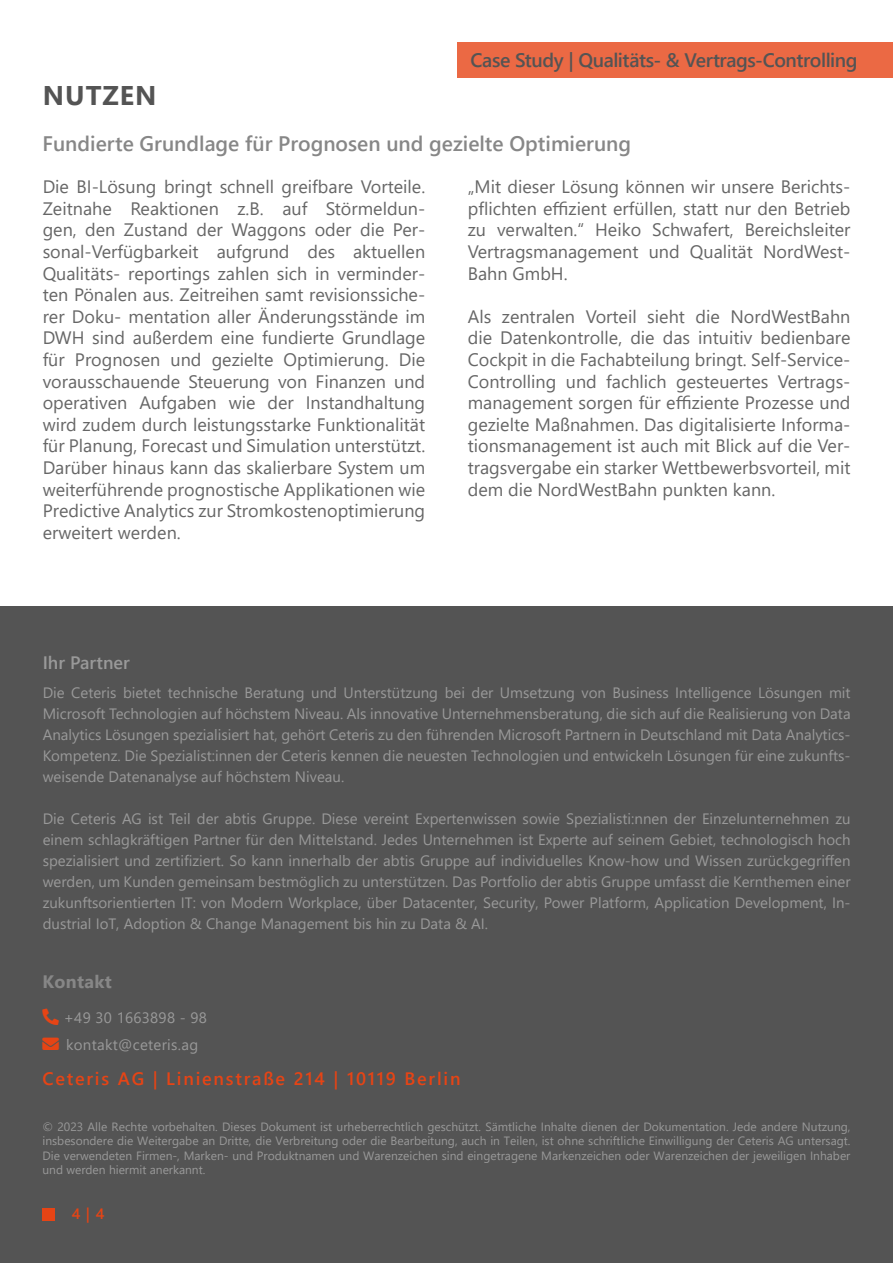
<style>
.page{position:relative;width:893px;height:1263px;background:#fff}
.page>*{position:absolute;margin:0;border:0;box-sizing:border-box;transform-origin:0 0}
.t1{font:700 27px "Segoe UI";letter-spacing:.035em;color:#545454}
.t2{font:600 21px "Segoe UI";color:#878787}
.t3{font:600 19.5px "Segoe UI";letter-spacing:-.025em;color:#545454}
.t4{font:18px/21.6px "Segoe UI";color:#666;text-align:justify}
.t5{font:600 18px "Segoe UI";letter-spacing:.1em;color:#e64415}
.abtis_Aufzählung{font:600 18px "Segoe UI";color:#999}
.t6{font:700 18px "Segoe UI";letter-spacing:.02em;color:#878787}
.abtis_Aufzählung-2{font:15px/21px "Segoe UI";color:#999;text-align:justify}
.abtis_Aufzählung-3{font:15px "Segoe UI";letter-spacing:.02em;color:#999}
.t7{font:600 15px "Segoe UI";color:#e64415}
.t8{font:12px/14.4px "Segoe UI";color:#999;text-align:justify}
.s1{color:#e64415}
</style>
<div class="page">
<div style="left:0;top:607px;width:893px;height:656px;background:#545454"></div>
<div style="left:43px;top:1208px;width:12px;height:12px;background:#e64415"></div>
<div style="left:458px;top:43px;width:435px;height:35px;background:#eb6944"></div>
<p class="t1" style="left:43px;top:70px;width:115px">NUTZEN</p>
<p class="t3" style="left:471px;top:42px;width:388px">Case Study | Qualitäts- &amp; Vertrags-Controlling</p>
<p class="t2" style="left:43px;top:124px;width:590px">Fundierte Grundlage für Prognosen und gezielte Optimierung</p>
<p class="t4" style="left:43px;top:174px;width:384px">Die BI-Lösung bringt schnell greifbare Vorteile.<br>Zeitnahe Reaktionen z.B. auf Störmeldun&shy;gen, den Zustand der Waggons oder die Per&shy;sonal-Verfügbarkeit aufgrund des aktuellen Qualitäts- reportings zahlen sich in verminder&shy;ten Pönalen aus. Zeitreihen samt revisionssiche&shy;rer Doku- mentation aller Änderungsstände im DWH sind außerdem eine fundierte Grundlage für Prognosen und gezielte Optimierung. Die vorausschauende Steuerung von Finanzen und operativen Aufgaben wie der Instandhaltung wird zudem durch leistungsstarke Funktionalität für Planung, Forecast und Simulation unterstützt.<br>Darüber hinaus kann das skalierbare System um weiterführende prognostische Applikationen wie Predictive Analytics zur Stromkostenoptimierung erweitert werden.</p>
<p class="t4" style="left:468px;top:174px;width:384px">„Mit dieser Lösung können wir unsere Berichts&shy;pflichten effizient erfüllen, statt nur den Betrieb zu verwalten.“ Heiko Schwafert, Bereichsleiter Vertragsmanagement und Qualität NordWest-Bahn GmbH.</p>
<p class="t4" style="left:468px;top:304px;width:384px">Als zentralen Vorteil sieht die NordWestBahn die Datenkontrolle, die das intuitiv bedienbare Cockpit in die Fachabteilung bringt. Self-Service-Controlling und fachlich gesteuertes Vertrags&shy;management sorgen für effiziente Prozesse und gezielte Maßnahmen. Das digitalisierte Informa&shy;tionsmanagement ist auch mit Blick auf die Ver&shy;tragsvergabe ein starker Wettbewerbsvorteil, mit dem die NordWestBahn punkten kann.</p>
<p class="abtis_Aufzählung" style="left:43px;top:645px;width:89px">Ihr Partner</p>
<p class="abtis_Aufzählung-2" style="left:43px;top:681px;width:809px">Die Ceteris bietet technische Beratung und Unterstützung bei der Umsetzung von Business Intelligence Lösungen mit Microsoft Technologien auf höchstem Niveau. Als innovative Unternehmensberatung, die sich auf die Realisierung von Data Analytics Lösungen spezialisiert hat, gehört Ceteris zu den führenden Microsoft Partnern in Deutschland mit Data Analytics-Kompetenz. Die Spezialist:innen der Ceteris kennen die neuesten Technologien und entwickeln Lösungen für eine zukunfts&shy;weisende Datenanalyse auf höchstem Niveau.</p>
<p class="abtis_Aufzählung-2" style="left:43px;top:807px;width:809px">Die Ceteris AG ist Teil der abtis Gruppe. Diese vereint Expertenwissen sowie Spezialisti:nnen der Einzelunternehmen zu einem schlagkräftigen Partner für den Mittelstand. Jedes Unternehmen ist Experte auf seinem Gebiet, technologisch hoch spezialisiert und zertifiziert. So kann innerhalb der abtis Gruppe auf individuelles Know-how und Wissen zurückgegriffen werden, um Kunden gemeinsam bestmöglich zu unterstützen. Das Portfolio der abtis Gruppe umfasst die Kernthemen einer zukunftsorientierten IT: von Modern Workplace, über Datacenter, Security, Power Platform, Application Development, In&shy;dustrial IoT, Adoption &amp; Change Management bis hin zu Data &amp; AI.</p>
<p class="t6" style="left:43px;top:964px;width:71px">Kontakt</p>
<p class="abtis_Aufzählung-3" style="left:43px;top:1004px;width:166px"><span class="s1">□■●▼</span> +49 30 1663898 - 98</p>
<p class="abtis_Aufzählung-3" style="left:66px;top:1031px;width:134px">kontakt@ceteris.ag</p>
<p class="t5" style="left:43px;top:1062px;width:419px">Ceteris AG | Linienstraße 214 | 10119 Berlin</p>
<p class="t8" style="left:43px;top:1118px;width:809px">© 2023 Alle Rechte vorbehalten. Dieses Dokument ist urheberrechtlich geschützt. Sämtliche Inhalte dienen der Dokumentation. Jede andere Nutzung, insbesondere die Weitergabe an Dritte, die Verbreitung oder die Bearbeitung, auch in Teilen, ist ohne schriftliche Einwilligung der Ceteris AG untersagt.<br>Die verwendeten Firmen-, Marken- und Produktnamen und Warenzeichen sind eingetragene Markenzeichen oder Warenzeichen der jeweiligen Inhaber und werden hiermit anerkannt.</p>
<p class="t7" style="left:72px;top:1199px;width:34px">4 | 4</p>
</div>
